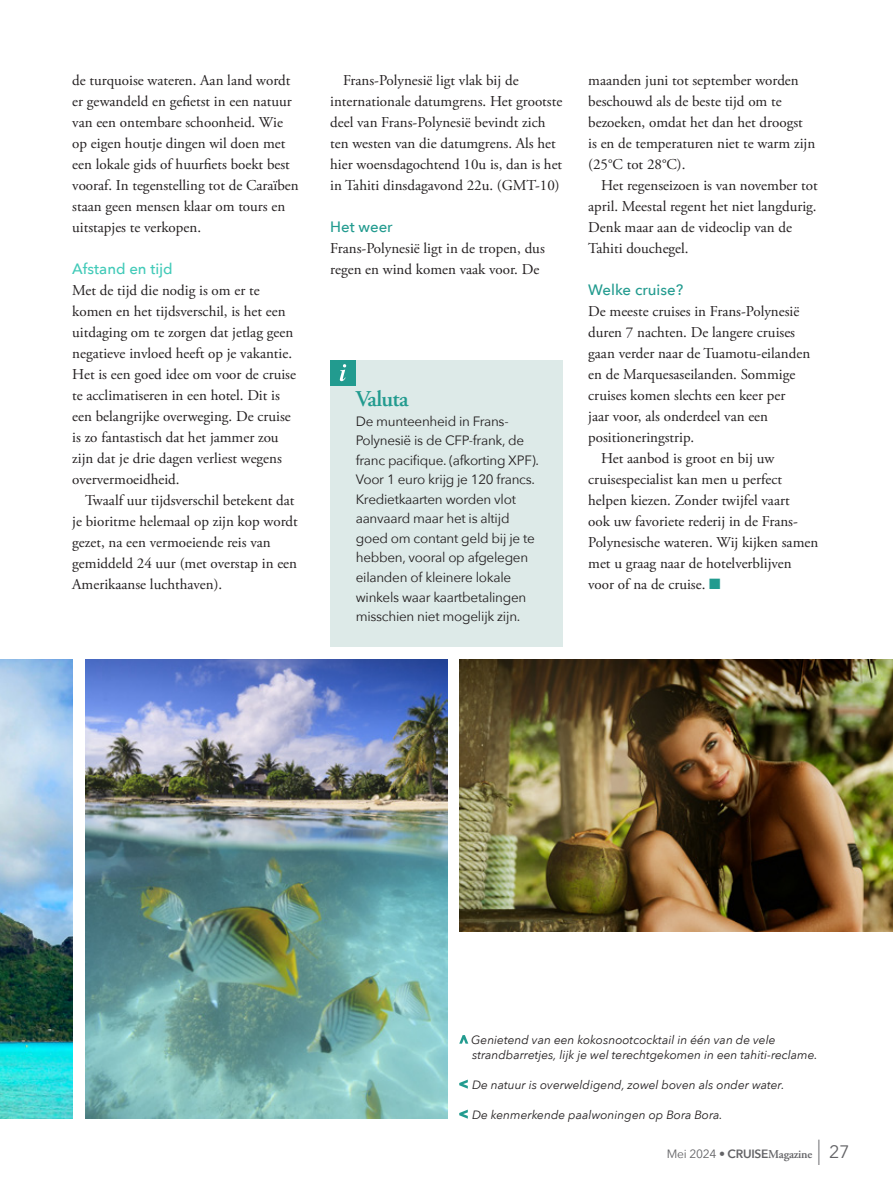
<style>
.page{position:relative;width:893px;height:1191px;background:#fff}
.page>*{position:absolute;margin:0;border:0;box-sizing:border-box;transform-origin:0 0}
.body-insprong{font:600 22.5px "Adobe Garamond Pro";letter-spacing:-.03em;color:#229b8f}
.t1{font:18px "Avenir Next";color:#636366}
.body{font:15px/21px "Adobe Garamond Pro";color:#231f20}
.body-insprong-2{font:15px/21px "Adobe Garamond Pro";color:#231f20}
.Tussentitel{font:500 15px "Avenir Next";color:#229b8f}
.Tussentitel-2{font:500 15px "Avenir Next";color:#41cab8}
.Body-kortje{font:13.5px/19.5px "Avenir Next";letter-spacing:-.02em;color:#231f20}
.t2{font:italic 12px/15px "Avenir Next";color:#231f20}
.t3{font:600 12px "Adobe Garamond Pro";letter-spacing:-.02em;color:#636366}
.s1{color:#229b8f}
.s2{font-family:"Avenir Next";font-weight:400}
.s3{font-family:"Avenir Next";font-weight:200}
.s4{font-family:"Avenir Next"}
.s5{font-size:36px}
</style>
<div class="page">
<img style="left:0;top:1077px;width:72px;height:41px">
<img style="left:85px;top:659px;width:363px;height:459px">
<img style="left:459px;top:659px;width:434px;height:272px">
<img style="left:0;top:659px;width:72px;height:418px">
<div style="left:330px;top:360px;width:233px;height:286px;background:#ddeae8"></div>
<div style="left:330px;top:360px;width:26px;height:25px;background:#229b8f"></div>
<svg style="left:340px;top:364px;width:6px;height:17px"></svg>
<svg style="left:459px;top:1035px;width:9px;height:8px"></svg>
<svg style="left:459px;top:1079px;width:9px;height:9px"></svg>
<svg style="left:459px;top:1109px;width:9px;height:9px"></svg>
<p class="body" style="left:72px;top:70px;width:228px">de turquoise wateren. Aan land wordt er gewandeld en gefietst in een natuur van een ontembare schoonheid. Wie op eigen houtje dingen wil doen met een lokale gids of huurfiets boekt best vooraf. In tegenstelling tot de Caraïben staan geen mensen klaar om tours en uitstapjes te verkopen.</p>
<p class="Tussentitel-2" style="left:72px;top:256px;width:102px">Afstand en tijd</p>
<p class="body" style="left:72px;top:280px;width:225px">Met de tijd die nodig is om er te komen en het tijdsverschil, is het een uitdaging om te zorgen dat jetlag geen negatieve invloed heeft op je vakantie.<br>Het is een goed idee om voor de cruise te acclimatiseren in een hotel. Dit is een belangrijke overweging. De cruise is zo fantastisch dat het jammer zou zijn dat je drie dagen verliest wegens oververmoeidheid.</p>
<p class="body-insprong-2" style="left:72px;top:490px;width:227px;text-indent:13px">Twaalf uur tijdsverschil betekent dat je bioritme helemaal op zijn kop wordt gezet, na een vermoeiende reis van gemiddeld 24 uur (met overstap in een Amerikaanse luchthaven).</p>
<p class="body-insprong-2" style="left:330px;top:70px;width:234px;text-indent:13px">Frans-Polynesië ligt vlak bij de internationale datumgrens. Het grootste deel van Frans-Polynesië bevindt zich ten westen van die datumgrens. Als het hier woensdagochtend 10u is, dan is het in Tahiti dinsdagavond 22u. (GMT-10)</p>
<p class="Tussentitel" style="left:330px;top:214px;width:64px">Het weer</p>
<p class="body" style="left:330px;top:238px;width:216px">Frans-Polynesië ligt in de tropen, dus regen en wind komen vaak voor. De</p>
<p class="body-insprong" style="left:356px;top:386px;width:54px">Valuta</p>
<p class="Body-kortje" style="left:356px;top:411px;width:185px">De munteenheid in Frans-<br>Polynesië is de CFP-frank, de franc pacifique. (afkorting XPF).</p>
<p class="Body-kortje" style="left:356px;top:469px;width:181px">Voor 1 euro krijg je 120 francs.<br>Kredietkaarten worden vlot aanvaard maar het is altijd goed om contant geld bij je te hebben, vooral op afgelegen eilanden of kleinere lokale winkels waar kaartbetalingen misschien niet mogelijk zijn.</p>
<p class="body" style="left:588px;top:70px;width:228px">maanden juni tot september worden beschouwd als de beste tijd om te bezoeken, omdat het dan het droogst is en de temperaturen niet te warm zijn (25°C tot 28°C).</p>
<p class="body-insprong-2" style="left:588px;top:175px;width:231px;text-indent:13px">Het regenseizoen is van november tot april. Meestal regent het niet langdurig.<br>Denk maar aan de videoclip van de<br>Tahiti douchegel.</p>
<p class="Tussentitel" style="left:588px;top:277px;width:96px">Welke cruise?</p>
<p class="body" style="left:588px;top:301px;width:223px">De meeste cruises in Frans-Polynesië duren 7 nachten. De langere cruises gaan verder naar de Tuamotu-eilanden en de Marquesaseilanden. Sommige cruises komen slechts een keer per<br>jaar voor, als onderdeel van een positioneringstrip.</p>
<p class="body-insprong-2" style="left:588px;top:448px;width:232px;text-indent:13px">Het aanbod is groot en bij uw cruisespecialist kan men u perfect helpen kiezen. Zonder twijfel vaart<br>ook uw favoriete rederij in de Frans-Polynesische wateren. Wij kijken samen met u graag naar de hotelverblijven voor of na de cruise. <span class="s1">■</span></p>
<p class="t2" style="left:471px;top:1031px;width:348px">Genietend van een kokosnootcocktail in één van de vele strandbarretjes, lijk je wel terechtgekomen in een tahiti-reclame.</p>
<p class="t2" style="left:472px;top:1076px;width:314px">De natuur is overweldigend, zowel boven als onder water.</p>
<p class="t2" style="left:472px;top:1106px;width:252px">De kenmerkende paalwoningen op Bora Bora.</p>
<p class="t3" style="left:667px;top:1147px;width:147px"><span class="s2">Mei 2024</span> <span class="s3">•</span> <span class="s4">CRUISE</span>Magazine</p>
<p class="t1" style="left:818px;top:1136px;width:34px"><span class="s5">I</span> 27</p>
</div>
